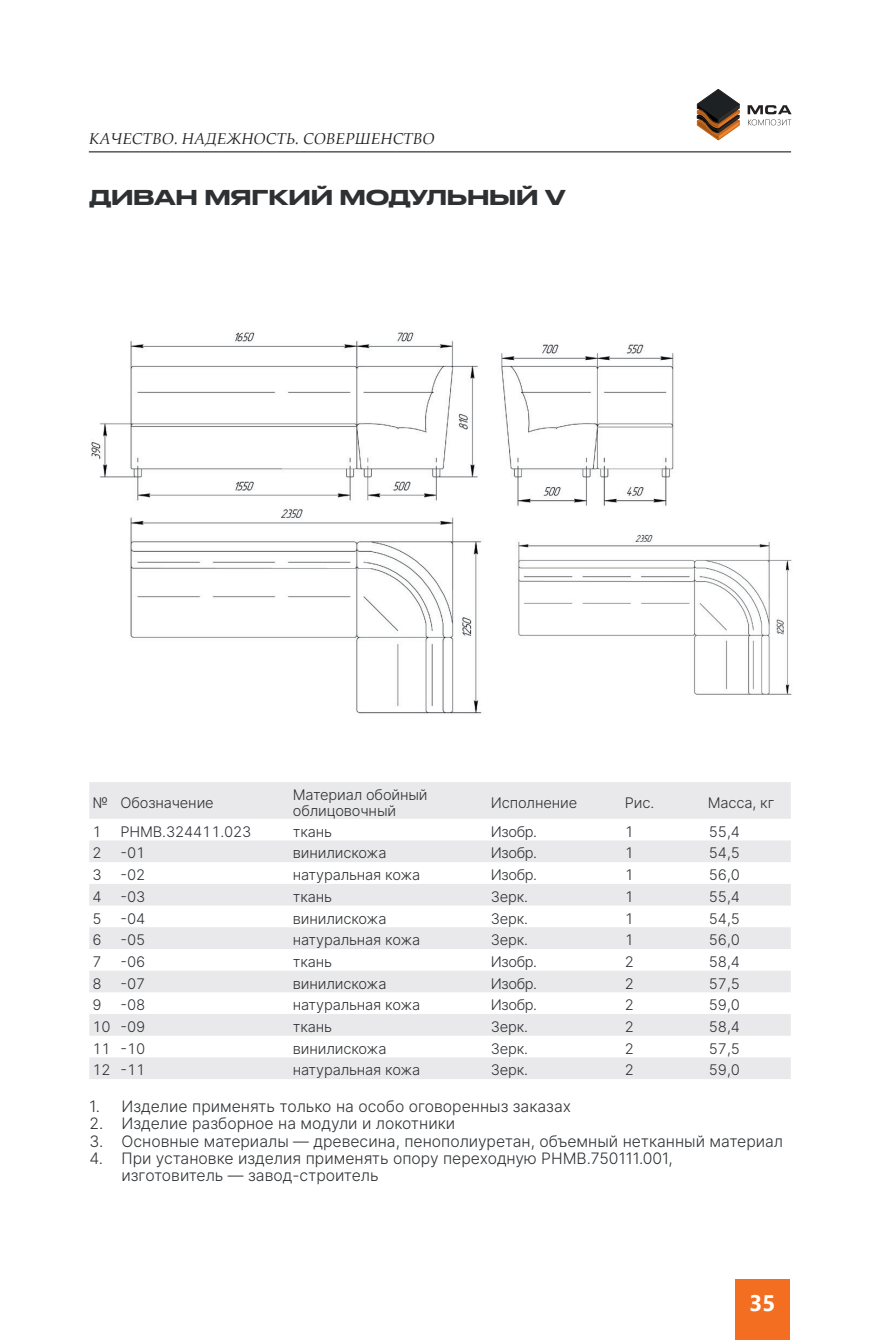
<style>
.page{position:relative;width:881px;height:1340px;background:#fff}
.page>*{position:absolute;margin:0;border:0;box-sizing:border-box;transform-origin:0 0}
.t1{font:700 22.5px "Segoe UI";color:#fff}
.Заголовок_основного{font:500 20.25px "Druk Wide Cy";letter-spacing:.02em;color:#2e3134}
.t2{font:300 15.75px/17.3px "Inter";color:#2e3134}
.t3{font:italic 15.75px "Book Antiqua";color:#231f20}
.Таблица_по_левому_краю{font:300 14.62px/16.2px "Inter";letter-spacing:-.01em;color:#2e3134}
</style>
<div class="page">
<div style="left:735px;top:1278px;width:54px;height:61px;background:#f36e21"></div>
<hr style="left:89px;top:151px;width:701px;height:1px;background:#231f20">
<svg style="left:747px;top:105px;width:44px;height:20px"></svg>
<svg style="left:696px;top:89px;width:43px;height:51px"></svg>
<svg style="left:89px;top:782px;width:701px;height:297px;fill:#e9e9eb"></svg>
<img style="left:91px;top:332px;width:583px;height:382px">
<img style="left:504px;top:533px;width:288px;height:170px">
<p class="t3" style="left:89px;top:127px;width:347px">КАЧЕСТВО. НАДЕЖНОСТЬ. СОВЕРШЕНСТВО</p>
<p class="Заголовок_основного" style="left:89px;top:180px;width:477px">ДИВАН МЯГКИЙ МОДУЛЬНЫЙ V</p>
<p class="Таблица_по_левому_краю" style="left:92px;top:794px;width:17px">№</p>
<p class="Таблица_по_левому_краю" style="left:120px;top:794px;width:95px">Обозначение</p>
<p class="Таблица_по_левому_краю" style="left:293px;top:786px;width:136px">Материал обойный облицовочный</p>
<p class="Таблица_по_левому_краю" style="left:490px;top:794px;width:88px">Исполнение</p>
<p class="Таблица_по_левому_краю" style="left:624px;top:794px;width:31px">Рис.</p>
<p class="Таблица_по_левому_краю" style="left:707px;top:794px;width:68px">Масса, кг</p>
<p class="Таблица_по_левому_краю" style="left:92px;top:823px;width:11px">1</p>
<p class="Таблица_по_левому_краю" style="left:120px;top:823px;width:132px">РНМВ.324411.023</p>
<p class="Таблица_по_левому_краю" style="left:293px;top:823px;width:41px">ткань</p>
<p class="Таблица_по_левому_краю" style="left:490px;top:823px;width:48px">Изобр.</p>
<p class="Таблица_по_левому_краю" style="left:624px;top:823px;width:11px">1</p>
<p class="Таблица_по_левому_краю" style="left:708px;top:823px;width:33px">55,4</p>
<p class="Таблица_по_левому_краю" style="left:92px;top:844px;width:11px">2</p>
<p class="Таблица_по_левому_краю" style="left:120px;top:844px;width:26px">-01</p>
<p class="Таблица_по_левому_краю" style="left:293px;top:844px;width:95px">винилискожа</p>
<p class="Таблица_по_левому_краю" style="left:490px;top:844px;width:48px">Изобр.</p>
<p class="Таблица_по_левому_краю" style="left:624px;top:844px;width:11px">1</p>
<p class="Таблица_по_левому_краю" style="left:708px;top:844px;width:33px">54,5</p>
<p class="Таблица_по_левому_краю" style="left:92px;top:866px;width:11px">3</p>
<p class="Таблица_по_левому_краю" style="left:120px;top:866px;width:26px">-02</p>
<p class="Таблица_по_левому_краю" style="left:293px;top:866px;width:129px">натуральная кожа</p>
<p class="Таблица_по_левому_краю" style="left:490px;top:866px;width:48px">Изобр.</p>
<p class="Таблица_по_левому_краю" style="left:624px;top:866px;width:11px">1</p>
<p class="Таблица_по_левому_краю" style="left:708px;top:866px;width:33px">56,0</p>
<p class="Таблица_по_левому_краю" style="left:92px;top:888px;width:11px">4</p>
<p class="Таблица_по_левому_краю" style="left:120px;top:888px;width:26px">-03</p>
<p class="Таблица_по_левому_краю" style="left:293px;top:888px;width:41px">ткань</p>
<p class="Таблица_по_левому_краю" style="left:490px;top:888px;width:39px">Зерк.</p>
<p class="Таблица_по_левому_краю" style="left:624px;top:888px;width:11px">1</p>
<p class="Таблица_по_левому_краю" style="left:708px;top:888px;width:33px">55,4</p>
<p class="Таблица_по_левому_краю" style="left:92px;top:909px;width:11px">5</p>
<p class="Таблица_по_левому_краю" style="left:120px;top:909px;width:26px">-04</p>
<p class="Таблица_по_левому_краю" style="left:293px;top:909px;width:95px">винилискожа</p>
<p class="Таблица_по_левому_краю" style="left:490px;top:909px;width:39px">Зерк.</p>
<p class="Таблица_по_левому_краю" style="left:624px;top:909px;width:11px">1</p>
<p class="Таблица_по_левому_краю" style="left:708px;top:909px;width:33px">54,5</p>
<p class="Таблица_по_левому_краю" style="left:92px;top:931px;width:11px">6</p>
<p class="Таблица_по_левому_краю" style="left:120px;top:931px;width:26px">-05</p>
<p class="Таблица_по_левому_краю" style="left:293px;top:931px;width:129px">натуральная кожа</p>
<p class="Таблица_по_левому_краю" style="left:490px;top:931px;width:39px">Зерк.</p>
<p class="Таблица_по_левому_краю" style="left:624px;top:931px;width:11px">1</p>
<p class="Таблица_по_левому_краю" style="left:708px;top:931px;width:33px">56,0</p>
<p class="Таблица_по_левому_краю" style="left:92px;top:953px;width:11px">7</p>
<p class="Таблица_по_левому_краю" style="left:120px;top:953px;width:26px">-06</p>
<p class="Таблица_по_левому_краю" style="left:293px;top:953px;width:41px">ткань</p>
<p class="Таблица_по_левому_краю" style="left:490px;top:953px;width:48px">Изобр.</p>
<p class="Таблица_по_левому_краю" style="left:624px;top:953px;width:11px">2</p>
<p class="Таблица_по_левому_краю" style="left:708px;top:953px;width:33px">58,4</p>
<p class="Таблица_по_левому_краю" style="left:92px;top:975px;width:11px">8</p>
<p class="Таблица_по_левому_краю" style="left:120px;top:975px;width:26px">-07</p>
<p class="Таблица_по_левому_краю" style="left:293px;top:975px;width:95px">винилискожа</p>
<p class="Таблица_по_левому_краю" style="left:490px;top:975px;width:48px">Изобр.</p>
<p class="Таблица_по_левому_краю" style="left:624px;top:975px;width:11px">2</p>
<p class="Таблица_по_левому_краю" style="left:708px;top:975px;width:33px">57,5</p>
<p class="Таблица_по_левому_краю" style="left:92px;top:996px;width:11px">9</p>
<p class="Таблица_по_левому_краю" style="left:120px;top:996px;width:26px">-08</p>
<p class="Таблица_по_левому_краю" style="left:293px;top:996px;width:129px">натуральная кожа</p>
<p class="Таблица_по_левому_краю" style="left:490px;top:996px;width:48px">Изобр.</p>
<p class="Таблица_по_левому_краю" style="left:624px;top:996px;width:11px">2</p>
<p class="Таблица_по_левому_краю" style="left:708px;top:996px;width:33px">59,0</p>
<p class="Таблица_по_левому_краю" style="left:92px;top:1018px;width:20px">10</p>
<p class="Таблица_по_левому_краю" style="left:120px;top:1018px;width:26px">-09</p>
<p class="Таблица_по_левому_краю" style="left:293px;top:1018px;width:41px">ткань</p>
<p class="Таблица_по_левому_краю" style="left:490px;top:1018px;width:39px">Зерк.</p>
<p class="Таблица_по_левому_краю" style="left:624px;top:1018px;width:11px">2</p>
<p class="Таблица_по_левому_краю" style="left:708px;top:1018px;width:33px">58,4</p>
<p class="Таблица_по_левому_краю" style="left:92px;top:1040px;width:20px">11</p>
<p class="Таблица_по_левому_краю" style="left:120px;top:1040px;width:26px">-10</p>
<p class="Таблица_по_левому_краю" style="left:293px;top:1040px;width:95px">винилискожа</p>
<p class="Таблица_по_левому_краю" style="left:490px;top:1040px;width:39px">Зерк.</p>
<p class="Таблица_по_левому_краю" style="left:624px;top:1040px;width:11px">2</p>
<p class="Таблица_по_левому_краю" style="left:708px;top:1040px;width:33px">57,5</p>
<p class="Таблица_по_левому_краю" style="left:92px;top:1061px;width:20px">12</p>
<p class="Таблица_по_левому_краю" style="left:120px;top:1061px;width:26px">-11</p>
<p class="Таблица_по_левому_краю" style="left:293px;top:1061px;width:129px">натуральная кожа</p>
<p class="Таблица_по_левому_краю" style="left:490px;top:1061px;width:39px">Зерк.</p>
<p class="Таблица_по_левому_краю" style="left:624px;top:1061px;width:11px">2</p>
<p class="Таблица_по_левому_краю" style="left:708px;top:1061px;width:33px">59,0</p>
<p class="t2" style="left:90px;top:1097px;width:483px">1. Изделие применять только на особо оговоренныз заказах</p>
<p class="t2" style="left:90px;top:1114px;width:367px">2. Изделие разборное на модули и локотники</p>
<p class="t2" style="left:90px;top:1132px;width:694px">3. Основные материалы — древесина, пенополиуретан, объемный нетканный материал</p>
<p class="t2" style="left:121px;top:1149px;width:552px;text-indent:-32px">4. При установке изделия применять опору переходную РНМВ.750111.001, изготовитель — завод-строитель</p>
<h1 class="t1" style="left:749px;top:1281px;width:27px">35</h1>
</div>
